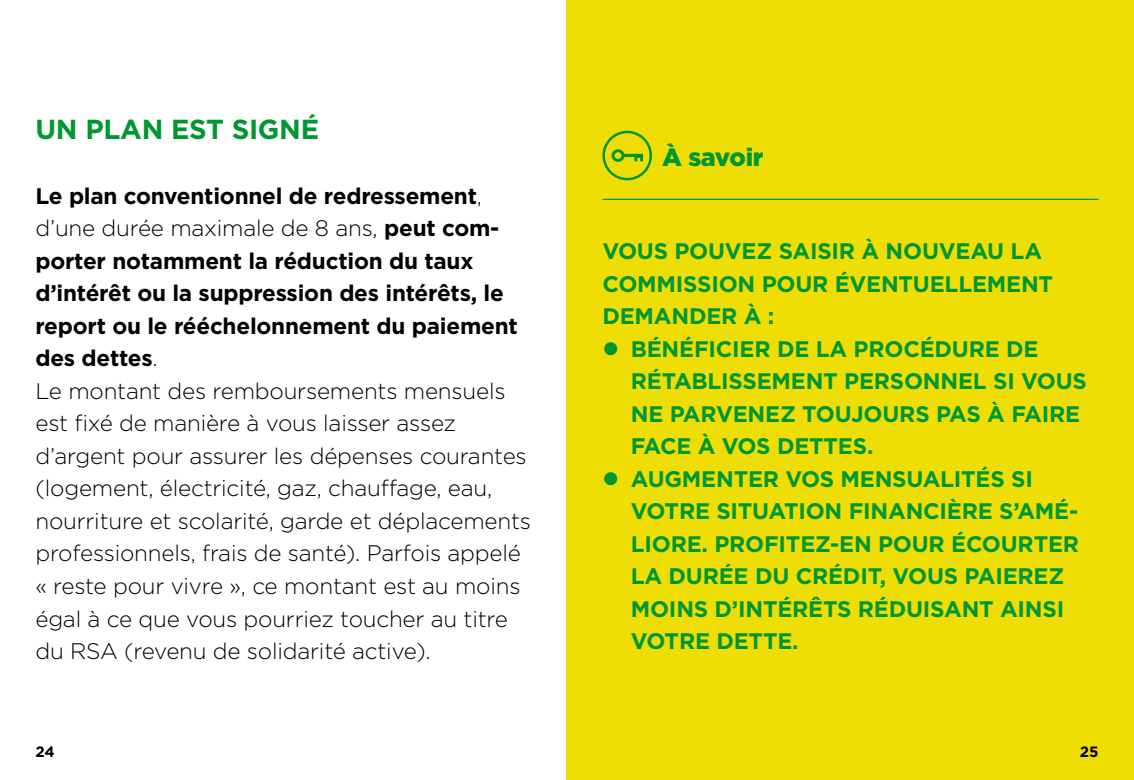
<style>
.page{position:relative;width:1134px;height:780px;background:#fff}
.page>*{position:absolute;margin:0;border:0;box-sizing:border-box;transform-origin:0 0}
.H2_-_sous-rubriques{font:700 27.5px "Gotham";letter-spacing:-.01em;color:#009731}
.H3_-_conseils{font:900 25px "Gotham";letter-spacing:-.01em;color:#009731}
.Texte_puces{font:300 22.5px/32.5px "Gotham";letter-spacing:-.01em;color:#000}
.Texte_puces-2{font:700 22.5px/32.5px "Gotham";letter-spacing:-.01em;color:#009731}
.Texte_puces-3{font:700 22.5px/32.5px "Gotham";letter-spacing:-.01em;color:#000}
.t1{font:700 15px "Gotham";color:#000}
.s1{font-weight:300}
</style>
<div class="page">
<div style="left:567px;top:0;width:567px;height:780px;background:#efde06"></div>
<div style="left:602px;top:131px;width:50px;height:49px;border:2px solid #009731;border-radius:50%"></div>
<hr style="left:602px;top:199px;width:496px;height:1px;background:#009731">
<svg style="left:611px;top:149px;width:32px;height:13px"></svg>
<h2 class="H2_-_sous-rubriques" style="left:35px;top:111px;width:285px">UN PLAN EST SIGNÉ</h2>
<p class="Texte_puces-3" style="left:35px;top:179px;width:484px">Le plan conventionnel de redressement<span class="s1">, d’une durée maximale de 8 ans,</span> peut com&shy;porter notamment la réduction du taux d’intérêt ou la suppression des intérêts, le report ou le rééchelonnement du paiement des dettes<span class="s1">.</span></p>
<p class="Texte_puces" style="left:35px;top:374px;width:497px">Le montant des remboursements mensuels est fixé de manière à vous laisser assez d’argent pour assurer les dépenses courantes (logement, électricité, gaz, chauffage, eau, nourriture et scolarité, garde et déplacements professionnels, frais de santé). Parfois appelé « reste pour vivre », ce montant est au moins égal à ce que vous pourriez toucher au titre du RSA (revenu de solidarité active).</p>
<h3 class="H3_-_conseils" style="left:662px;top:139px;width:103px">À savoir</h3>
<p class="Texte_puces-2" style="left:602px;top:235px;width:452px">VOUS POUVEZ SAISIR À NOUVEAU LA<br>COMMISSION POUR ÉVENTUELLEMENT<br>DEMANDER À :</p>
<p class="Texte_puces-2" style="left:631px;top:332px;width:458px">BÉNÉFICIER DE LA PROCÉDURE DE<br>RÉTABLISSEMENT PERSONNEL SI VOUS<br>NE PARVENEZ TOUJOURS PAS À FAIRE<br>FACE À VOS DETTES.</p>
<p class="Texte_puces-2" style="left:631px;top:462px;width:450px">AUGMENTER VOS MENSUALITÉS SI<br>VOTRE SITUATION FINANCIÈRE S’AMÉ-<br>LIORE. PROFITEZ-EN POUR ÉCOURTER<br>LA DURÉE DU CRÉDIT, VOUS PAIEREZ<br>MOINS D’INTÉRÊTS RÉDUISANT AINSI<br>VOTRE DETTE.</p>
<p class="t1" style="left:35px;top:741px;width:21px">24</p>
<p class="t1" style="left:1080px;top:741px;width:20px">25</p>
</div>
